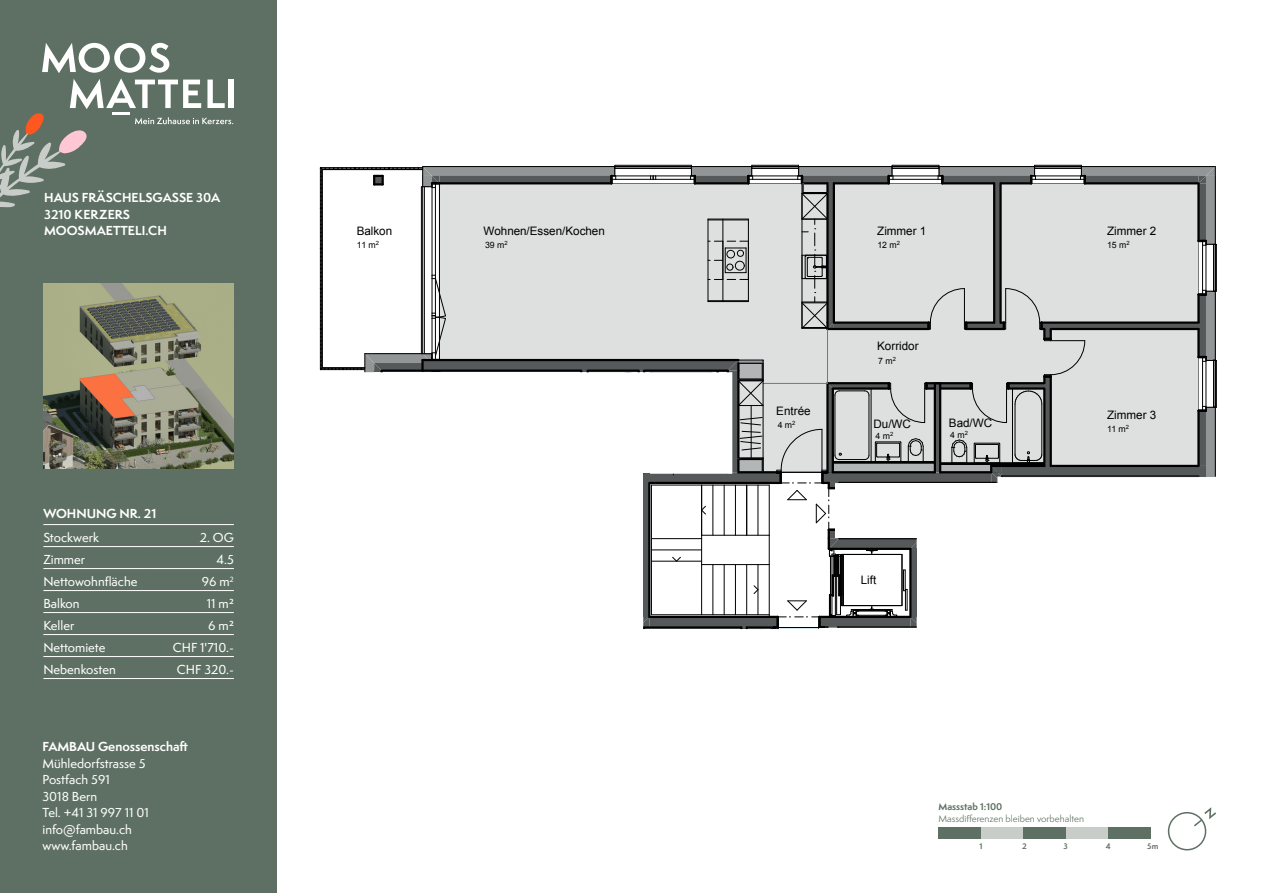
<style>
.page{position:relative;width:1263px;height:893px;background:#fff}
.page>*{position:absolute;margin:0;border:0;box-sizing:border-box;transform-origin:0 0}
.t1{font:500 12px/16.5px "Semplicita Pro";color:#fff}
.t2{font:700 12px "Semplicita Pro";color:#fff}
.t3{font:11.7px "Arial";color:#000001}
.t4{font:9px "Semplicita Pro";color:#5e7063}
.t5{font:700 9px "Semplicita Pro";color:#5e7063}
.t6{font:8.7px "Arial";letter-spacing:-.005em;color:#000001}
.t7{font:700 7.5px "Semplicita Pro";color:#5e7063}
</style>
<div class="page">
<div style="left:0;top:0;width:276px;height:893px;background:#5e7063"></div>
<div style="left:938px;top:827px;width:43px;height:11px;background:#5e7063"></div>
<div style="left:981px;top:827px;width:42px;height:11px;background:#c9cdca"></div>
<div style="left:1023px;top:827px;width:43px;height:11px;background:#5e7063"></div>
<div style="left:1066px;top:827px;width:42px;height:11px;background:#c9cdca"></div>
<div style="left:1108px;top:827px;width:43px;height:11px;background:#5e7063"></div>
<div style="left:1168px;top:812px;width:38px;height:38px;border:2px solid #5e7063;border-radius:50%"></div>
<svg style="left:1192px;top:807px;width:24px;height:21px"></svg>
<hr style="left:43px;top:524px;width:102px;height:1px;background:#fff">
<hr style="left:145px;top:524px;width:89px;height:1px;background:#fff">
<hr style="left:43px;top:546px;width:102px;height:1px;background:#fff">
<hr style="left:145px;top:546px;width:89px;height:1px;background:#fff">
<hr style="left:43px;top:568px;width:102px;height:1px;background:#fff">
<hr style="left:145px;top:568px;width:89px;height:1px;background:#fff">
<hr style="left:43px;top:590px;width:102px;height:1px;background:#fff">
<hr style="left:145px;top:590px;width:89px;height:1px;background:#fff">
<hr style="left:43px;top:612px;width:102px;height:1px;background:#fff">
<hr style="left:145px;top:612px;width:89px;height:1px;background:#fff">
<hr style="left:43px;top:634px;width:102px;height:1px;background:#fff">
<hr style="left:145px;top:634px;width:89px;height:1px;background:#fff">
<hr style="left:43px;top:656px;width:102px;height:1px;background:#fff">
<hr style="left:145px;top:656px;width:89px;height:1px;background:#fff">
<hr style="left:43px;top:678px;width:102px;height:1px;background:#fff">
<hr style="left:145px;top:678px;width:89px;height:1px;background:#fff">
<hr style="left:1216px;top:360px;width:1px;height:47px;background:#000001">
<hr style="left:1216px;top:244px;width:1px;height:47px;background:#000001">
<svg style="left:320px;top:165px;width:896px;height:465px"></svg>
<img style="left:43px;top:283px;width:191px;height:185px">
<svg style="left:0;top:43px;width:233px;height:165px"></svg>
<p class="t2" style="left:44px;top:189px;width:178px">HAUS FRÄSCHELSGASSE 30A</p>
<p class="t2" style="left:44px;top:205px;width:87px">3210 KERZERS</p>
<p class="t2" style="left:44px;top:222px;width:124px">MOOSMAETTELI.CH</p>
<p class="t2" style="left:43px;top:505px;width:114px">WOHNUNG NR. 21</p>
<p class="t1" style="left:43px;top:529px;width:57px">Stockwerk</p>
<p class="t1" style="left:200px;top:529px;width:36px">2. OG</p>
<p class="t1" style="left:43px;top:551px;width:43px">Zimmer</p>
<p class="t1" style="left:217px;top:551px;width:19px">4.5</p>
<p class="t1" style="left:43px;top:573px;width:96px">Nettowohnfläche</p>
<p class="t1" style="left:202px;top:573px;width:34px">96 m<sup>2</sup></p>
<p class="t1" style="left:43px;top:595px;width:38px">Balkon</p>
<p class="t1" style="left:207px;top:595px;width:29px">11 m2</p>
<p class="t1" style="left:43px;top:617px;width:32px">Keller</p>
<p class="t1" style="left:208px;top:617px;width:27px">6 m2</p>
<p class="t1" style="left:43px;top:639px;width:64px">Nettomiete</p>
<p class="t1" style="left:173px;top:639px;width:63px">CHF 1'710.-</p>
<p class="t1" style="left:43px;top:661px;width:74px">Nebenkosten</p>
<p class="t1" style="left:177px;top:661px;width:59px">CHF 320.-</p>
<p class="t2" style="left:43px;top:738px;width:147px">FAMBAU Genossenschaft</p>
<p class="t1" style="left:43px;top:755px;width:108px">Mühledorfstrasse 5<br>Postfach 591<br>3018 Bern<br>Tel. +41 31 997 11 01 info@fambau.ch www.fambau.ch</p>
<p class="t3" style="left:357px;top:224px;width:37px">Balkon</p>
<p class="t6" style="left:357px;top:240px;width:23px">11 m<sup>2</sup></p>
<p class="t3" style="left:483px;top:224px;width:123px">Wohnen/Essen/Kochen</p>
<p class="t6" style="left:485px;top:240px;width:24px">39 m<sup>2</sup></p>
<p class="t3" style="left:776px;top:404px;width:36px">Entrée</p>
<p class="t6" style="left:778px;top:420px;width:19px">4 m<sup>2</sup></p>
<p class="t3" style="left:877px;top:224px;width:51px">Zimmer 1</p>
<p class="t6" style="left:877px;top:240px;width:24px">12 m<sup>2</sup></p>
<p class="t3" style="left:877px;top:340px;width:43px">Korridor</p>
<p class="t6" style="left:878px;top:356px;width:19px">7 m<sup>2</sup></p>
<p class="t3" style="left:873px;top:417px;width:39px">Du/WC</p>
<p class="t6" style="left:875px;top:431px;width:19px">4 m<sup>2</sup></p>
<p class="t3" style="left:949px;top:417px;width:45px">Bad/WC</p>
<p class="t6" style="left:950px;top:430px;width:19px">4 m<sup>2</sup></p>
<p class="t3" style="left:861px;top:574px;width:17px">Lift</p>
<p class="t3" style="left:1107px;top:224px;width:51px">Zimmer 2</p>
<p class="t6" style="left:1107px;top:240px;width:24px">15 m<sup>2</sup></p>
<p class="t3" style="left:1107px;top:408px;width:51px">Zimmer 3</p>
<p class="t6" style="left:1107px;top:424px;width:23px">11 m<sup>2</sup></p>
<p class="t5" style="left:938px;top:800px;width:65px">Massstab 1:100</p>
<p class="t4" style="left:938px;top:812px;width:147px">Massdifferenzen bleiben vorbehalten</p>
<p class="t7" style="left:979px;top:840px;width:5px">1</p>
<p class="t7" style="left:1022px;top:840px;width:6px">2</p>
<p class="t7" style="left:1063px;top:840px;width:6px">3</p>
<p class="t7" style="left:1106px;top:840px;width:6px">4</p>
<p class="t7" style="left:1147px;top:840px;width:12px">5m</p>
</div>
